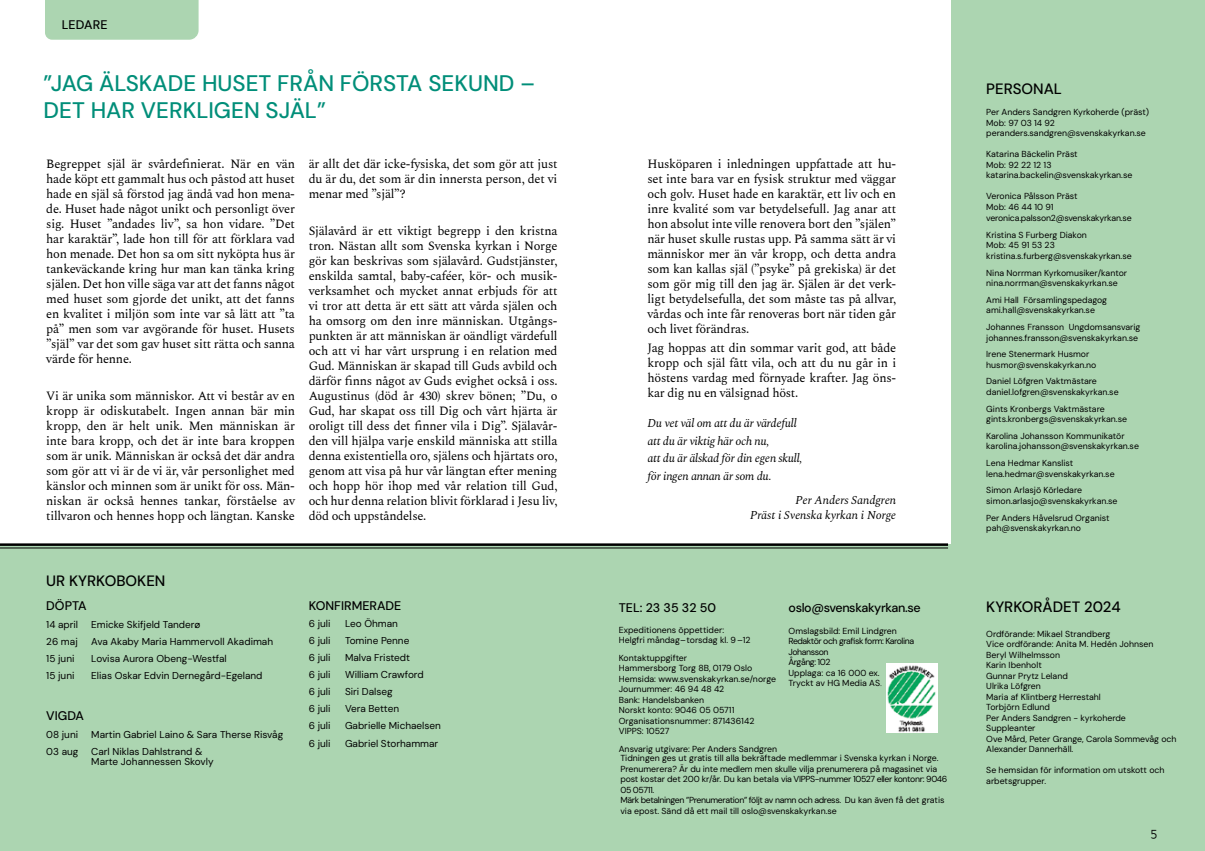
<style>
.page{position:relative;width:1205px;height:851px;background:#fff}
.page>*{position:absolute;margin:0;border:0;box-sizing:border-box;transform-origin:0 0}
.t1{font:500 22.5px/27px "DM Sans";color:#008e79}
.t2{font:500 15px "DM Sans";color:#000}
.t3{font:13.75px "Foundry Sterling Book Old Style";color:#000}
.t4{font:12.5px/15px "Spectral";letter-spacing:-.02em;color:#000;text-align:justify}
.t5{font:500 12.5px "DM Sans";color:#000}
.t6{font:500 12.5px "DM Sans";letter-spacing:-.03em;color:#000}
.t7{font:italic 11.88px/17.8px "Spectral";letter-spacing:-.02em;color:#000}
.t8{font:italic 11.88px/15px "Spectral";color:#000;text-align:right}
.t9{font:10px/10px "DM Sans";color:#000}
.t10{font:8.75px/10.5px "DM Sans";color:#000}
.t11{font:8.75px/10.5px "DM Sans";letter-spacing:-.025em;color:#000}
.t12{font:8.75px/10.9px "DM Sans";letter-spacing:-.02em;color:#000}
.s1{font-family:"Foundry Sterling Book Old Style"}
</style>
<div class="page">
<div style="left:0;top:0;width:1205px;height:850px;background:#acd5b1"></div>
<div style="left:0;top:0;width:948px;height:543px;background:#fff"></div>
<img style="left:886px;top:663px;width:51px;height:69px">
<hr style="left:0;top:543px;width:948px;height:3px;background:#000">
<hr style="left:0;top:547px;width:948px;height:1px;background:#000">
<div style="left:45px;top:0;width:154px;height:40px;background:#acd5b1"></div>
<p class="t5" style="left:62px;top:17px;width:47px">LEDARE</p>
<h1 class="t1" style="left:44px;top:70px;width:493px">”JAG ÄLSKADE HUSET FRÅN FÖRSTA SEKUND –<br>DET HAR VERKLIGEN SJÄL”</h1>
<p class="t4" style="left:46px;top:155px;width:250px">Begreppet själ är svårdefinierat. När en vän hade köpt ett gammalt hus och påstod att huset hade en själ så förstod jag ändå vad hon mena&shy;de. Huset hade något unikt och personligt över sig. Huset ”andades liv”, sa hon vidare. ”Det har karaktär”, lade hon till för att förklara vad hon menade. Det hon sa om sitt nyköpta hus är tankeväckande kring hur man kan tänka kring själen. Det hon ville säga var att det fanns något med huset som gjorde det unikt, att det fanns en kvalitet i miljön som inte var så lätt att ”ta på” men som var avgörande för huset. Husets ”själ” var det som gav huset sitt rätta och sanna värde för henne.</p>
<p class="t4" style="left:46px;top:388px;width:250px">Vi är unika som människor. Att vi består av en kropp är odiskutabelt. Ingen annan bär min kropp, den är helt unik. Men människan är inte bara kropp, och det är inte bara kroppen som är unik. Människan är också det där andra som gör att vi är de vi är, vår personlighet med känslor och minnen som är unikt för oss. Män&shy;niskan är också hennes tankar, förståelse av tillvaron och hennes hopp och längtan. Kanske</p>
<p class="t4" style="left:309px;top:155px;width:250px">är allt det där icke-fysiska, det som gör att just du är du, det som är din innersta person, det vi menar med ”själ”?</p>
<p class="t4" style="left:309px;top:223px;width:250px">Själavård är ett viktigt begrepp i den kristna tron. Nästan allt som Svenska kyrkan i Norge gör kan beskrivas som själavård. Gudstjänster, enskilda samtal, baby-caféer, kör- och musik&shy;verksamhet och mycket annat erbjuds för att vi tror att detta är ett sätt att vårda själen och ha omsorg om den inre människan. Utgångs&shy;punkten är att människan är oändligt värdefull och att vi har vårt ursprung i en relation med Gud. Människan är skapad till Guds avbild och därför finns något av Guds evighet också i oss.<br>Augustinus (död år 430) skrev bönen; ”Du, o Gud, har skapat oss till Dig och vårt hjärta är oroligt till dess det finner vila i Dig”. Själavår&shy;den vill hjälpa varje enskild människa att stilla denna existentiella oro, själens och hjärtats oro, genom att visa på hur vår längtan efter mening och hopp hör ihop med vår relation till Gud, och hur denna relation blivit förklarad i Jesu liv, död och uppståndelse.</p>
<p class="t2" style="left:46px;top:571px;width:121px">UR KYRKOBOKEN</p>
<p class="t5" style="left:46px;top:598px;width:42px">DÖPTA</p>
<p class="t9" style="left:46px;top:619px;width:33px">14 april</p>
<p class="t9" style="left:91px;top:619px;width:111px">Emicke Skifjeld Tanderø</p>
<p class="t9" style="left:46px;top:636px;width:33px">26 maj</p>
<p class="t9" style="left:91px;top:636px;width:183px">Ava Akaby Maria Hammervoll Akadimah</p>
<p class="t9" style="left:46px;top:653px;width:30px">15 juni</p>
<p class="t9" style="left:91px;top:653px;width:137px">Lovisa Aurora Obeng-Westfal</p>
<p class="t9" style="left:46px;top:670px;width:30px">15 juni</p>
<p class="t9" style="left:91px;top:670px;width:173px">Elias Oskar Edvin Dernegård-Egeland</p>
<p class="t5" style="left:46px;top:708px;width:39px">VIGDA</p>
<p class="t9" style="left:46px;top:729px;width:33px">08 juni</p>
<p class="t9" style="left:91px;top:729px;width:193px">Martin Gabriel Laino &amp; Sara Therse Risvåg</p>
<p class="t9" style="left:46px;top:746px;width:34px">03 aug</p>
<p class="t9" style="left:91px;top:746px;width:124px">Carl Niklas Dahlstrand &amp;<br>Marte Johannessen Skovly</p>
<p class="t5" style="left:309px;top:597px;width:94px">KONFIRMERADE</p>
<p class="t9" style="left:309px;top:618px;width:23px">6 juli</p>
<p class="t9" style="left:345px;top:618px;width:54px">Leo Öhman</p>
<p class="t9" style="left:309px;top:635px;width:23px">6 juli</p>
<p class="t9" style="left:345px;top:635px;width:66px">Tomine Penne</p>
<p class="t9" style="left:309px;top:652px;width:23px">6 juli</p>
<p class="t9" style="left:345px;top:652px;width:67px">Malva Fristedt</p>
<p class="t9" style="left:309px;top:669px;width:23px">6 juli</p>
<p class="t9" style="left:345px;top:669px;width:80px">William Crawford</p>
<p class="t9" style="left:309px;top:686px;width:23px">6 juli</p>
<p class="t9" style="left:345px;top:686px;width:49px">Siri Dalseg</p>
<p class="t9" style="left:309px;top:703px;width:23px">6 juli</p>
<p class="t9" style="left:345px;top:703px;width:56px">Vera Betten</p>
<p class="t9" style="left:309px;top:720px;width:23px">6 juli</p>
<p class="t9" style="left:345px;top:720px;width:97px">Gabrielle Michaelsen</p>
<p class="t9" style="left:309px;top:738px;width:23px">6 juli</p>
<p class="t9" style="left:345px;top:738px;width:95px">Gabriel Storhammar</p>
<p class="t4" style="left:647px;top:155px;width:250px">Husköparen i inledningen uppfattade att hu&shy;set inte bara var en fysisk struktur med väggar och golv. Huset hade en karaktär, ett liv och en inre kvalité som var betydelsefull. Jag anar att hon absolut inte ville renovera bort den ”själen” när huset skulle rustas upp. På samma sätt är vi människor mer än vår kropp, och detta andra som kan kallas själ (”psyke” på grekiska) är det som gör mig till den jag är. Själen är det verk&shy;ligt betydelsefulla, det som måste tas på allvar, vårdas och inte får renoveras bort när tiden går och livet förändras.</p>
<p class="t4" style="left:647px;top:339px;width:250px">Jag hoppas att din sommar varit god, att både kropp och själ fått vila, och att du nu går in i höstens vardag med förnyade krafter. Jag öns&shy;kar dig nu en välsignad höst.</p>
<p class="t7" style="left:647px;top:413px;width:156px">Du vet väl om att du är värdefull att du är viktig här och nu,<br>att du är älskad för din egen skull, för ingen annan är som du.</p>
<p class="t8" style="left:750px;top:492px;width:148px">Per Anders Sandgren<br>Präst i Svenska kyrkan i Norge</p>
<p class="t6" style="left:788px;top:599px;width:134px">oslo@svenskakyrkan.se</p>
<p class="t5" style="left:619px;top:599px;width:99px">TEL: 23 35 32 50</p>
<p class="t10" style="left:619px;top:624px;width:133px">Expeditionens öppettider:<br>Helgfri måndag–torsdag kl. 9–12</p>
<p class="t10" style="left:619px;top:652px;width:159px">Kontaktuppgifter<br>Hammersborg Torg 8B, 0179 Oslo<br>Hemsida: www.svenskakyrkan.se/norge<br>Journummer: 46 94 48 42<br>Bank: Handelsbanken<br>Norskt konto: 9046 05 05711<br>Organisationsnummer: 871436142<br>VIPPS: 10527</p>
<p class="t10" style="left:619px;top:743px;width:160px">Ansvarig utgivare: Per Anders Sandgren</p>
<p class="t11" style="left:788px;top:625px;width:127px">Omslagsbild: Emil Lindgren<br>Redaktör och grafisk form: Karolina<br>Johansson<br>Årgång: 102<br>Upplaga: ca 16 000 ex.<br>Tryckt av HG Media AS<span class="s1">.</span></p>
<p class="t10" style="left:620px;top:752px;width:329px">Tidningen ges ut gratis till alla bekräftade medlemmar i Svenska kyrkan i Norge.<br>Prenumerera? Är du inte medlem men skulle vilja prenumerera på magasinet via post kostar det 200 kr/år. Du kan betala via VIPPS-nummer 10527 eller kontonr: 9046<br>05 05711.<br>Märk betalningen ”Prenumeration” följt av namn och adress. Du kan även få det gratis via epost. Sänd då ett mail till oslo@svenskakyrkan.se</p>
<p class="t2" style="left:986px;top:80px;width:77px">PERSONAL</p>
<p class="t10" style="left:986px;top:107px;width:164px">Per Anders Sandgren Kyrkoherde (präst)<br>Mob: 97 03 14 92 peranders.sandgren@svenskakyrkan.se</p>
<p class="t10" style="left:986px;top:149px;width:148px">Katarina Bäckelin Präst<br>Mob: 92 22 12 13 katarina.backelin@svenskakyrkan.se</p>
<p class="t12" style="left:986px;top:191px;width:147px">Veronica Pålsson Präst<br>Mob: 46 44 10 91 veronica.palsson2@svenskakyrkan.se</p>
<p class="t10" style="left:986px;top:229px;width:147px">Kristina S Furberg Diakon<br>Mob: 45 91 53 23 kristina.s.furberg@svenskakyrkan.se</p>
<p class="t10" style="left:986px;top:267px;width:142px">Nina Norrman Kyrkomusiker/kantor nina.norrman@svenskakyrkan.se</p>
<p class="t10" style="left:986px;top:294px;width:122px">Ami Hall Församlingspedagog ami.hall@svenskakyrkan.se</p>
<p class="t10" style="left:986px;top:321px;width:156px">Johannes Fransson Ungdomsansvarig johannes.fransson@svenskakyrkan.se</p>
<p class="t10" style="left:986px;top:349px;width:112px">Irene Stenermark Husmor husmor@svenskakyrkan.no</p>
<p class="t10" style="left:986px;top:376px;width:134px">Daniel Löfgren Vaktmästare daniel.lofgren@svenskakyrkan.se</p>
<p class="t10" style="left:986px;top:403px;width:142px">Gints Kronbergs Vaktmästare gints.kronbergs@svenskakyrkan.se</p>
<p class="t10" style="left:986px;top:430px;width:154px">Karolina Johansson Kommunikatör karolina.johansson@svenskakyrkan.se</p>
<p class="t10" style="left:986px;top:457px;width:130px">Lena Hedmar Kanslist lena.hedmar@svenskakyrkan.se</p>
<p class="t10" style="left:986px;top:485px;width:133px">Simon Arlasjö Körledare simon.arlasjo@svenskakyrkan.se</p>
<p class="t10" style="left:986px;top:512px;width:125px">Per Anders Håvelsrud Organist pah@svenskakyrkan.no</p>
<p class="t2" style="left:986px;top:597px;width:136px">KYRKORÅDET 2024</p>
<p class="t10" style="left:986px;top:628px;width:192px">Ordförande: Mikael Strandberg<br>Vice ordförande: Anita M. Hedén Johnsen<br>Beryl Wilhelmsson<br>Karin Ibenholt<br>Gunnar Prytz Leland<br>Ulrika Löfgren<br>Maria af Klintberg Herrestahl<br>Torbjörn Edlund<br>Per Anders Sandgren - kyrkoherde<br>Suppleanter<br>Ove Mård, Peter Grange, Carola Sommevåg och<br>Alexander Dannerhäll.</p>
<p class="t10" style="left:986px;top:764px;width:180px">Se hemsidan för information om utskott och arbetsgrupper.</p>
<p class="t3" style="left:1150px;top:824px;width:8px">5</p>
</div>
